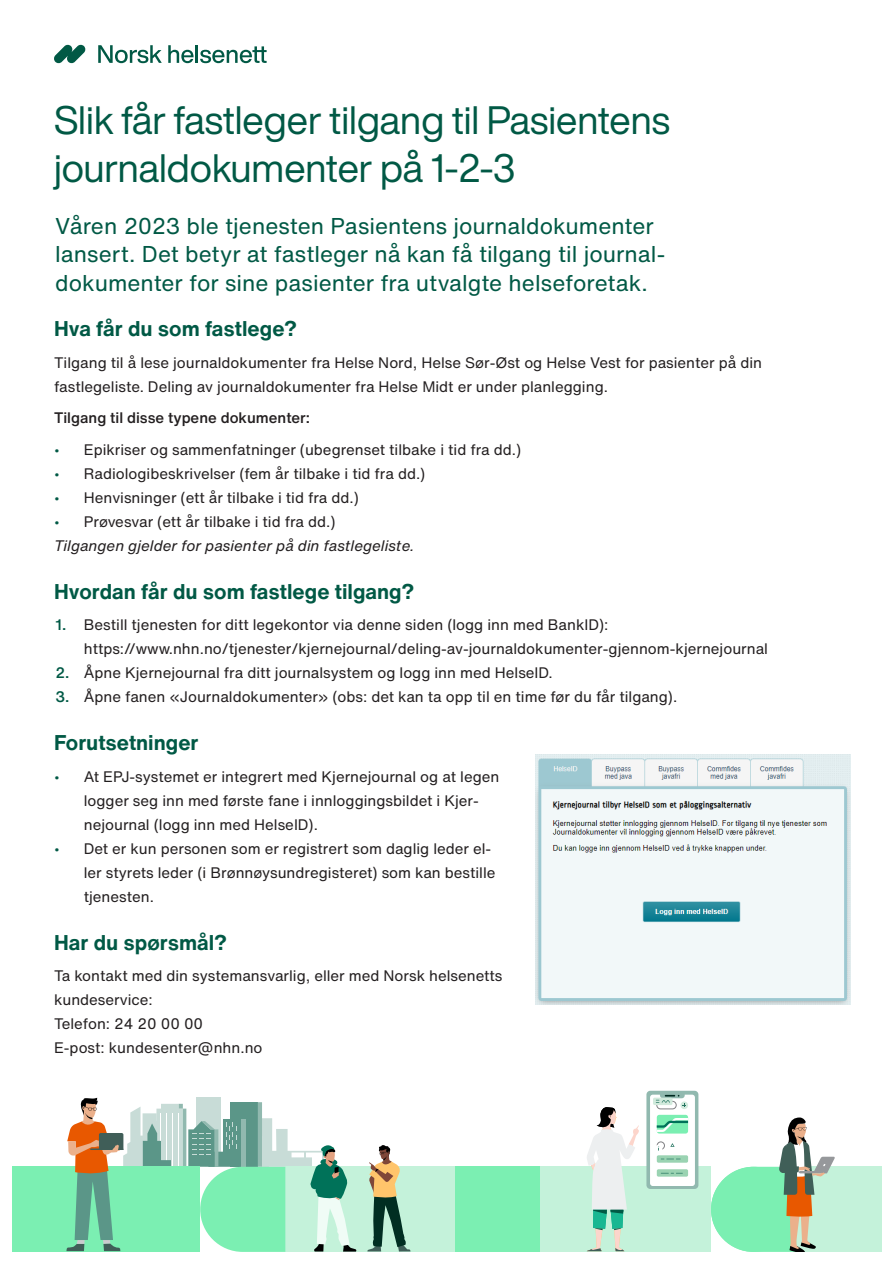
<style>
.page{position:relative;width:893px;height:1263px;background:#fff}
.page>*{position:absolute;margin:0;border:0;box-sizing:border-box;transform-origin:0 0}
.H2_-_Heading_2{font:39px/48px "Helvetica Now Display";color:#015945}
.Ingress{font:22.5px/28.5px "Helvetica Now Text";color:#015945}
.t1{font:700 21px "Helvetica Now Text";color:#015945}
.t2{font:15px/24px "Helvetica Now Text";color:#231f20}
.t3{font:italic 15px "Helvetica Now Text";color:#231f20}
.t4{font:500 15px "Helvetica Now Text";color:#231f20}
.s1{color:#015945}
.s2{font-weight:500;color:#015945}
</style>
<div class="page">
<img style="left:536px;top:755px;width:315px;height:249px">
<div style="left:196px;top:1097px;width:25px;height:62px;background:#c8dcd7"></div>
<div style="left:12px;top:1167px;width:188px;height:85px;background:#7befb2"></div>
<div style="left:285px;top:1167px;width:171px;height:85px;background:#c4f2da"></div>
<div style="left:456px;top:1167px;width:85px;height:85px;background:#7befb2"></div>
<div style="left:796px;top:1167px;width:85px;height:85px;background:#c4f2da"></div>
<div style="left:541px;top:1167px;width:170px;height:85px;background:#c4f2da"></div>
<svg style="left:367px;top:1145px;width:43px;height:106px"></svg>
<div style="left:646px;top:1091px;width:52px;height:98px;background:#91b9af;border-radius:4px"></div>
<div style="left:650px;top:1095px;width:45px;height:91px;background:#fff;border-radius:3px"></div>
<div style="left:657px;top:1115px;width:31px;height:18px;background:#7befb2;border-radius:3px"></div>
<div style="left:657px;top:1155px;width:31px;height:8px;background:#9ad3b2;border-radius:2px"></div>
<div style="left:657px;top:1169px;width:31px;height:8px;background:#9ad3b2;border-radius:2px"></div>
<div style="left:680px;top:1101px;width:8px;height:8px;background:#d1eadc;border-radius:50%"></div>
<svg style="left:661px;top:1159px;width:20px;height:1px"></svg>
<svg style="left:661px;top:1173px;width:22px;height:1px"></svg>
<svg style="left:670px;top:1143px;width:5px;height:4px"></svg>
<div style="left:656px;top:1101px;width:21px;height:8px;border:1px solid #808083;border-radius:4px"></div>
<div style="left:657px;top:1141px;width:8px;height:9px;border:1px solid #808083;border-radius:50%"></div>
<div style="left:653px;top:1098px;width:19px;height:7px;background:#d1eadc;border-radius:2px"></div>
<svg style="left:656px;top:1094px;width:30px;height:13px"></svg>
<svg style="left:656px;top:1116px;width:33px;height:17px"></svg>
<svg style="left:655px;top:1145px;width:7px;height:7px"></svg>
<svg style="left:587px;top:1107px;width:52px;height:144px"></svg>
<svg style="left:66px;top:1098px;width:291px;height:154px"></svg>
<svg style="left:711px;top:1117px;width:124px;height:135px"></svg>
<svg style="left:54px;top:44px;width:32px;height:20px"></svg>
<svg style="left:98px;top:45px;width:64px;height:18px"></svg>
<svg style="left:168px;top:45px;width:99px;height:18px"></svg>
<h2 class="H2_-_Heading_2" style="left:54px;top:96px;width:617px">Slik får fastleger tilgang til Pasientens journaldokumenter på 1-2-3</h2>
<p class="Ingress" style="left:55px;top:211px;width:612px">Våren 2023 ble tjenesten Pasientens journaldokumenter lansert. Det betyr at fastleger nå kan få tilgang til journal&shy;dokumenter for sine pasienter fra utvalgte helseforetak.</p>
<p class="t1" style="left:54px;top:315px;width:244px">Hva får du som fastlege?</p>
<p class="t2" style="left:54px;top:350px;width:710px">Tilgang til å lese journaldokumenter fra Helse Nord, Helse Sør-Øst og Helse Vest for pasienter på din fastlegeliste. Deling av journaldokumenter fra Helse Midt er under planlegging.</p>
<p class="t4" style="left:54px;top:408px;width:258px">Tilgang til disse typene dokumenter:</p>
<p class="t2" style="left:54px;top:437px;width:469px"><span class="s1">•</span> Epikriser og sammenfatninger (ubegrenset tilbake i tid fra dd.)</p>
<p class="t2" style="left:54px;top:461px;width:373px"><span class="s1">•</span> Radiologibeskrivelser (fem år tilbake i tid fra dd.)</p>
<p class="t2" style="left:54px;top:485px;width:306px"><span class="s1">•</span> Henvisninger (ett år tilbake i tid fra dd.)</p>
<p class="t2" style="left:54px;top:509px;width:283px"><span class="s1">•</span> Prøvesvar (ett år tilbake i tid fra dd.)</p>
<p class="t3" style="left:54px;top:535px;width:362px">Tilgangen gjelder for pasienter på din fastlegeliste.</p>
<p class="t1" style="left:54px;top:577px;width:362px">Hvordan får du som fastlege tilgang?</p>
<p class="t2" style="left:84px;top:613px;width:686px;text-indent:-28px"><span class="s2">1.</span> Bestill tjenesten for ditt legekontor via denne siden (logg inn med BankID): https://www.nhn.no/tjenester/kjernejournal/deling-av-journaldokumenter-gjennom-kjernejournal</p>
<p class="t2" style="left:56px;top:661px;width:499px"><span class="s2">2.</span> Åpne Kjernejournal fra ditt journalsystem og logg inn med HelseID.</p>
<p class="t2" style="left:56px;top:685px;width:623px"><span class="s2">3.</span> Åpne fanen «Journaldokumenter» (obs: det kan ta opp til en time før du får tilgang).</p>
<p class="t1" style="left:54px;top:729px;width:146px">Forutsetninger</p>
<p class="t2" style="left:84px;top:764px;width:417px;text-indent:-30px"><span class="s1">•</span> At EPJ-systemet er integrert med Kjernejournal og at legen logger seg inn med første fane i innloggingsbildet i Kjer&shy;nejournal (logg inn med HelseID).</p>
<p class="t2" style="left:84px;top:836px;width:413px;text-indent:-30px"><span class="s1">•</span> Det er kun personen som er registrert som daglig leder el&shy;ler styrets leder (i Brønnøysundregisteret) som kan bestille tjenesten.</p>
<p class="t1" style="left:54px;top:928px;width:174px">Har du spørsmål?</p>
<p class="t2" style="left:54px;top:964px;width:450px">Ta kontakt med din systemansvarlig, eller med Norsk helsenetts kundeservice:</p>
<p class="t2" style="left:54px;top:1012px;width:151px">Telefon: 24 20 00 00</p>
<p class="t2" style="left:54px;top:1036px;width:210px">E-post: kundesenter@nhn.no</p>
</div>
